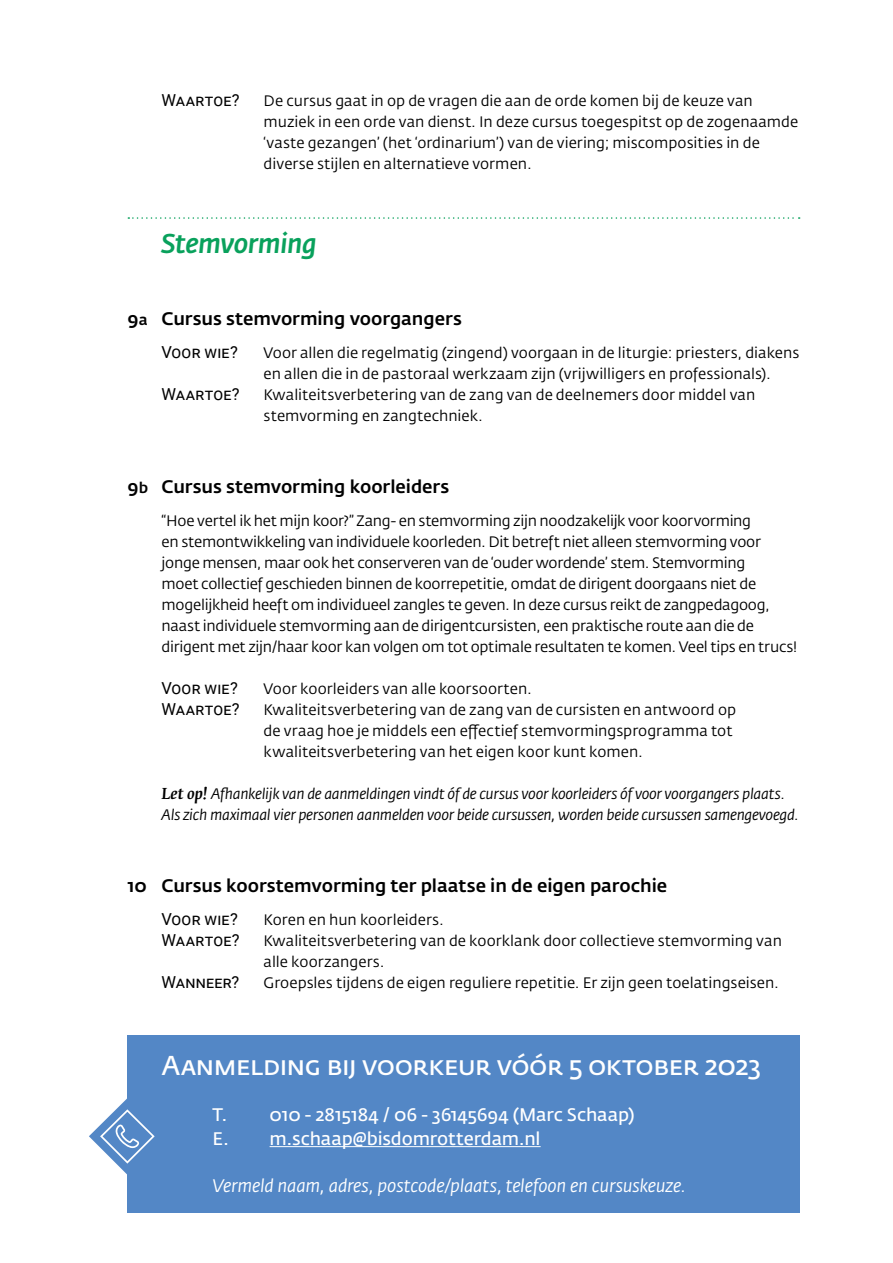
<style>
.page{position:relative;width:893px;height:1263px;background:#fff}
.page>*{position:absolute;margin:0;border:0;box-sizing:border-box;transform-origin:0 0}
.t1{font:27px "Fedra Sans Std";letter-spacing:-.03em;color:#fff}
.t2{font:italic 500 27px "Fedra Sans Std";letter-spacing:-.01em;color:#09a15c}
.t3{font:500 18px "Fedra Sans Std";letter-spacing:-.005em;color:#000}
.t4{font:18px/23.4px "Fedra Sans Std";letter-spacing:-.005em;color:#fff}
.t5{font:italic 18px "Fedra Sans Std";letter-spacing:-.015em;color:#fff}
.t6{font:16.5px "Roboto";letter-spacing:.015em;color:#000}
.t7{font:15px/21px "Fedra Sans Std";letter-spacing:-.005em;color:#000}
.t8{font:italic 15px/21px "Fedra Sans Std";letter-spacing:-.02em;color:#000}
.s1{font-size:15px}
.s2{font-family:"Fedra Serif B Pro";font-weight:500}
</style>
<div class="page">
<div style="left:127px;top:1035px;width:672px;height:178px;background:#5387c6"></div>
<svg style="left:128px;top:217px;width:672px;height:2px"></svg>
<svg style="left:89px;top:1098px;width:66px;height:77px"></svg>
<hr style="left:270px;top:1146px;width:271px;height:1px;background:#fff">
<p class="t6" style="left:162px;top:88px;width:80px">Waartoe?</p>
<p class="t7" style="left:264px;top:90px;width:536px">De cursus gaat in op de vragen die aan de orde komen bij de keuze van muziek in een orde van dienst. In deze cursus toegespitst op de zogenaamde ‘vaste gezangen’ (het ‘ordinarium’) van de viering; miscomposities in de diverse stijlen en alternatieve vormen.</p>
<h1 class="t2" style="left:162px;top:226px;width:157px">Stemvorming</h1>
<p class="t3" style="left:128px;top:307px;width:336px">9<span class="s1">a</span> Cursus stemvorming voorgangers</p>
<p class="t6" style="left:162px;top:340px;width:78px">Voor wie?</p>
<p class="t7" style="left:264px;top:342px;width:537px">Voor allen die regelmatig (zingend) voorgaan in de liturgie: priesters, diakens en allen die in de pastoraal werkzaam zijn (vrijwilligers en professionals).</p>
<p class="t6" style="left:162px;top:382px;width:80px">Waartoe?</p>
<p class="t7" style="left:264px;top:384px;width:493px">Kwaliteitsverbetering van de zang van de deelnemers door middel van stemvorming en zangtechniek.</p>
<p class="t3" style="left:128px;top:475px;width:323px">9<span class="s1">b</span> Cursus stemvorming koorleiders</p>
<p class="t7" style="left:162px;top:510px;width:637px">“Hoe vertel ik het mijn koor?” Zang- en stemvorming zijn noodzakelijk voor koorvorming<br>en stemontwikkeling van individuele koorleden. Dit betreft niet alleen stemvorming voor jonge mensen, maar ook het conserveren van de ‘ouder wordende’ stem. Stemvorming<br>moet collectief geschieden binnen de koorrepetitie, omdat de dirigent doorgaans niet de mogelijkheid heeft om individueel zangles te geven. In deze cursus reikt de zangpedagoog, naast individuele stemvorming aan de dirigentcursisten, een praktische route aan die de dirigent met zijn/haar koor kan volgen om tot optimale resultaten te komen. Veel tips en trucs!</p>
<p class="t6" style="left:162px;top:676px;width:78px">Voor wie?</p>
<p class="t7" style="left:264px;top:678px;width:270px">Voor koorleiders van alle koorsoorten.</p>
<p class="t6" style="left:162px;top:697px;width:80px">Waartoe?</p>
<p class="t7" style="left:264px;top:699px;width:474px">Kwaliteitsverbetering van de zang van de cursisten en antwoord op de vraag hoe je middels een effectief stemvormingsprogramma tot kwaliteitsverbetering van het eigen koor kunt komen.</p>
<p class="t8" style="left:162px;top:783px;width:639px"><span class="s2">Let op!</span> Afhankelijk van de aanmeldingen vindt óf de cursus voor koorleiders óf voor voorgangers plaats.<br>Als zich maximaal vier personen aanmelden voor beide cursussen, worden beide cursussen samengevoegd.</p>
<p class="t3" style="left:128px;top:874px;width:541px">10 Cursus koorstemvorming ter plaatse in de eigen parochie</p>
<p class="t6" style="left:162px;top:907px;width:78px">Voor wie?</p>
<p class="t7" style="left:264px;top:909px;width:182px">Koren en hun koorleiders.</p>
<p class="t6" style="left:162px;top:928px;width:80px">Waartoe?</p>
<p class="t7" style="left:264px;top:930px;width:520px">Kwaliteitsverbetering van de koorklank door collectieve stemvorming van alle koorzangers.</p>
<p class="t6" style="left:162px;top:970px;width:79px">Wanneer?</p>
<p class="t7" style="left:264px;top:972px;width:517px">Groepsles tijdens de eigen reguliere repetitie. Er zijn geen toelatingseisen.</p>
<h1 class="t1" style="left:162px;top:1048px;width:601px">Aanmelding bij voorkeur vóór 5 oktober 2023</h1>
<p class="t4" style="left:213px;top:1103px;width:423px">T. 010 - 2815184 / 06 - 36145694 (Marc Schaap)<br>E. m.schaap@bisdomrotterdam.nl</p>
<p class="t5" style="left:213px;top:1174px;width:475px">Vermeld naam, adres, postcode/plaats, telefoon en cursuskeuze.</p>
</div>
